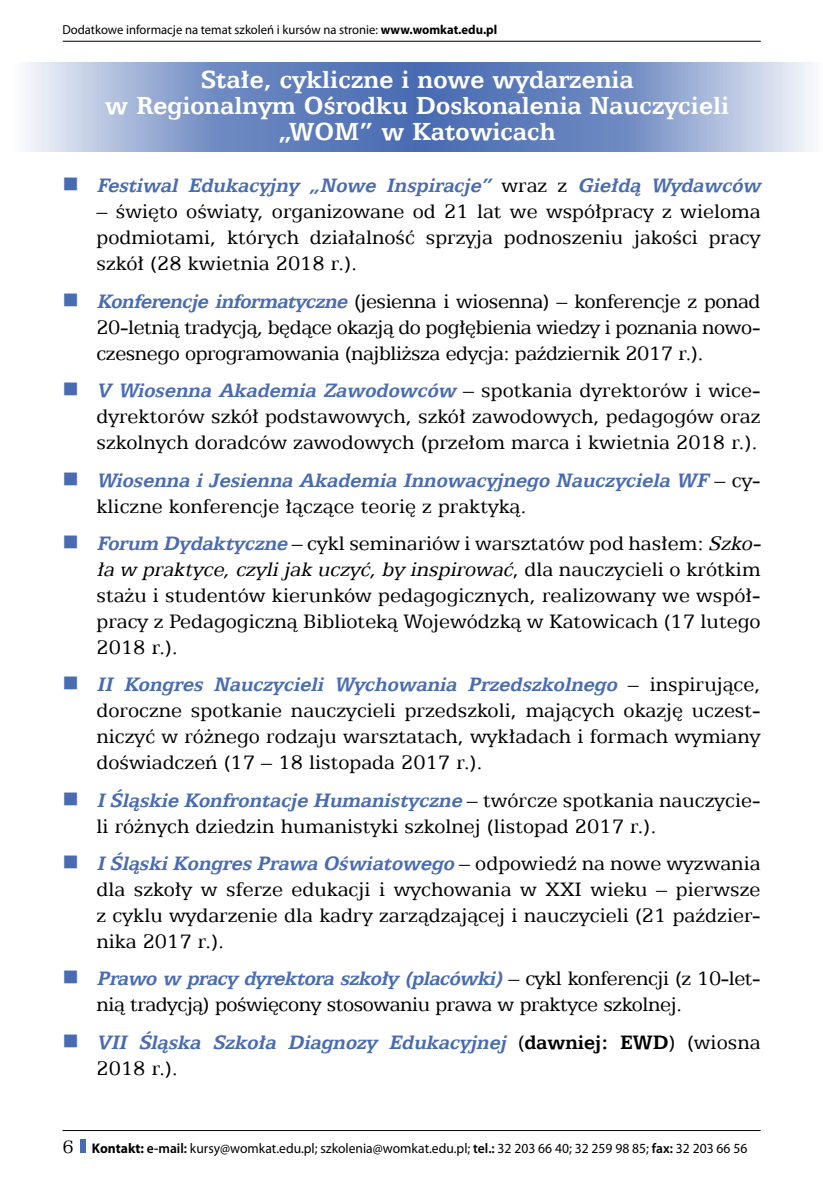
<style>
.page{position:relative;width:823px;height:1191px;background:#fff}
.page>*{position:absolute;margin:0;border:0;box-sizing:border-box;transform-origin:0 0}
.t1{font:700 28px/26px "Egyptian 505 EU";color:#fff;text-align:center}
.t2{font:22px/26px "Egyptian 505 EU";color:#000;text-align:justify}
.t3{font:italic 700 22px/26px "Egyptian 505 EU";letter-spacing:-.1em;color:#486bb2}
.t4{font:22px/26px "Egyptian 505 EU";letter-spacing:-.02em;color:#000}
.t5{font:14px "Myriad Pro";color:#000}
.t6{font:13px "Myriad Pro";color:#000}
.s1{font-weight:700}
.s2{font-weight:400;font-style:normal;color:#000}
.s3{color:#486bb2}
.s4{font-weight:700;font-style:italic;color:#486bb2}
.s5{font-style:italic}
.s6{font-style:normal;color:#000}
.s7{font-family:"Egyptian 505 EU";font-size:20px}
.s8{font-weight:600}
</style>
<div class="page">
<div style="left:80px;top:1139px;width:6px;height:13px;background:#486bb2"></div>
<hr style="left:62px;top:1130px;width:698px;height:1px;background:#000">
<hr style="left:63px;top:41px;width:697px;height:1px;background:#000">
<svg style="left:26px;top:62px;width:788px;height:90px;background:#849bcb"></svg>
<p class="t6" style="left:62px;top:22px;width:436px">Dodatkowe informacje na temat szkoleń i kursów na stronie: <span class="s1">www.womkat.edu.pl</span></p>
<p class="t1" style="left:105px;top:66px;width:625px">Stałe, cykliczne i nowe wydarzenia<br>w Regionalnym Ośrodku Doskonalenia Nauczycieli „WOM” w Katowicach</p>
<p class="t3" style="left:62px;top:172px;width:704px">■ Festiwal Edukacyjny „Nowe Inspiracje” <span class="s2">w r a z z</span> Giełdą Wydawców</p>
<p class="t2" style="left:96px;top:198px;width:665px">– święto oświaty, organizowane od 21 lat we współpracy z wieloma podmiotami, których działalność sprzyja podnoszeniu jakości pracy szkół (28 kwietnia 2018 r. ).</p>
<p class="t2" style="left:96px;top:288px;width:665px;text-indent:-34px"><span class="s3">■</span> <span class="s4">Konferencje informatyczne</span>(jesienna i wiosenna) – konferencje z ponad 20-letnią tradycją, będące okazją do pogłębienia wiedzy i poznania nowo&shy;czesnego oprogramowania (najbliższa edycja: październik 2017 r. ).</p>
<p class="t2" style="left:96px;top:377px;width:665px;text-indent:-34px"><span class="s3">■</span> <span class="s4">V Wiosenna Akademia Zawodowców</span> – spotkania dyrektorów i wice&shy;dyrektorów szkół podstawowych, szkół zawodowych, pedagogów oraz szkolnych doradców zawodowych (przełom marca i kwietnia 2018 r. ).</p>
<p class="t3" style="left:96px;top:466px;width:665px;text-indent:-34px">■ Wiosenna i Jesienna Akademia Innowacyjnego Nauczyciela WF <span class="s2">– c y - kliczne konferencje łączące teorię z praktyką.</span></p>
<p class="t2" style="left:96px;top:530px;width:670px;text-align:left;text-indent:-34px"><span class="s3">■</span> <span class="s4">Forum Dydaktyczne</span> – cykl seminariów i warsztatów pod hasłem: <span class="s5">Szko&shy;ła w praktyce,czylijak uczyć,by inspirować</span>, d l a n a u c z y c i e l i o k r ó t k i m stażu i studentów kierunków pedagogicznych, realizowany we współ&shy;pracy z Pedagogiczną Biblioteką Wojewódzką w Katowicach (17 lutego 2018 r.).</p>
<p class="t2" style="left:96px;top:671px;width:665px;text-indent:-34px"><span class="s3">■</span> <span class="s4">II Kongres Nauczycieli Wychowania Przedszkolnego</span> – i n s p i r uj ą c e , doroczne spotkanie nauczycieli przedszkoli, mających okazję uczest&shy;niczyć w różnego rodzaju warsztatach, wykładach i formach wymiany doświadczeń (17 – 18 listopada 2017 r. ).</p>
<p class="t2" style="left:96px;top:786px;width:665px;text-indent:-34px"><span class="s3">■</span> <span class="s4">IŚląskie Konfrontacje Humanistyczne</span>– twórcze spotkania nauczycie&shy;li różnych dziedzin humanistyki szkolnej (listopad 2017 r. ).</p>
<p class="t2" style="left:96px;top:850px;width:665px;text-indent:-34px"><span class="s3">■</span> <span class="s4">I ŚląskiKongresPrawa Oświatowego</span> – o d p o w i e d ź n a n o w e w y z w a n i a dla szkoły w sferze edukacji i wychowania w XXI wieku – pierwsze z cyklu wydarzenie dla kadry zarządzającej i nauczycieli (21 paździer&shy;nika 2017 r.).</p>
<p class="t4" style="left:96px;top:965px;width:665px;text-indent:-34px"><span class="s3">■</span> <span class="s4">Prawo w pracy dyrektoraszkoły (placówki)</span> – c y k l k o n fe r e n cj i ( z 1 0 - l e t - nią tradycją) poświęcony stosowaniu prawa w praktyce szkolnej.</p>
<p class="t3" style="left:96px;top:1028px;width:665px;text-indent:-34px">■ VII Śląska Szkoła Diagnozy Edukacyjnej <span class="s2">(</span> <span class="s6">d a w n i ej : E W D</span> <span class="s2">) ( w i o s n a<br>2018 r.).</span></p>
<p class="t5" style="left:62px;top:1139px;width:686px"><span class="s7">6</span> <span class="s1">Kontakt:</span> <span class="s8">e-mail:</span> kursy@womkat.edu.pl; szkolenia@womkat.edu.pl; <span class="s8">tel.:</span> 32 203 66 40; 32 259 98 85; <span class="s8">fax:</span> 32 203 66 56</p>
</div>
